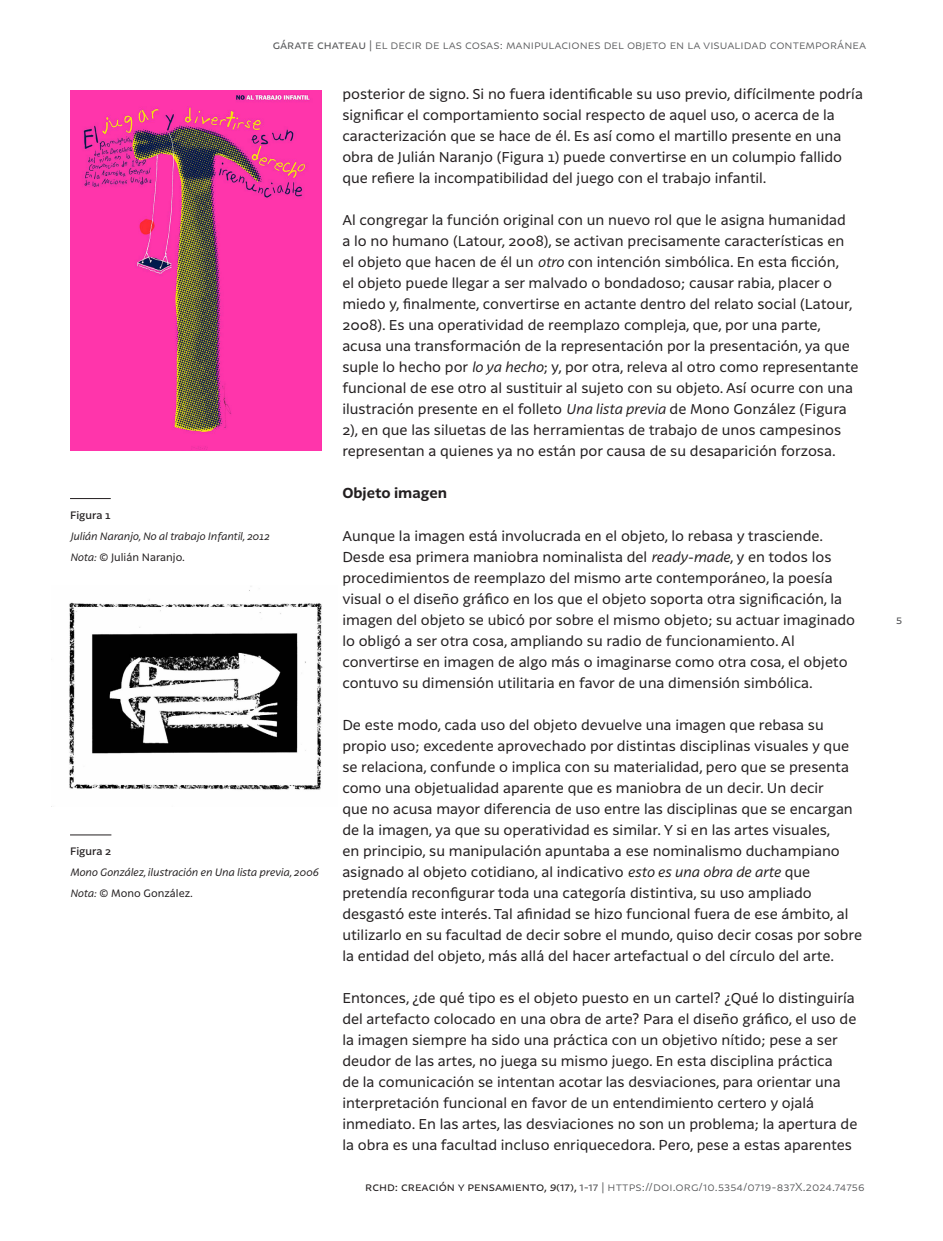
<style>
.page{position:relative;width:943px;height:1241px;background:#fff}
.page>*{position:absolute;margin:0;border:0;box-sizing:border-box;transform-origin:0 0}
.Texto{font:14px/21px "Latina";color:#231f20}
.Texto-2{font:700 14px "Latina";color:#231f20}
.t1{font:300 11.38px "Latina";color:#57585a}
.t2{font:11.38px "Latina";color:#57585a}
.Nota_al_margen{font:italic 10.5px/21px "Latina";color:#231f20}
.s1{font-weight:400}
.s2{font-weight:500;font-style:normal}
.s3{font-style:normal}
.s4{font-style:italic}
.s5{font-weight:400;color:#231f20}
.s6{font-weight:400;font-style:italic;color:#231f20}
</style>
<div class="page">
<hr style="left:70px;top:498px;width:41px;height:1px;background:#231f20">
<img style="left:70px;top:90px;width:251px;height:360px">
<img style="left:69px;top:586px;width:254px;height:204px">
<hr style="left:70px;top:834px;width:41px;height:1px;background:#231f20">
<p class="t1" style="left:273px;top:38px;width:595px"><span class="s1">gárate chateau |</span> el decir de las cosas: manipulaciones del objeto en la visualidad contemporánea</p>
<p class="Nota_al_margen" style="left:70px;top:504px;width:201px"><span class="s2">Figura 1<br></span>Julián Naranjo, No al trabajo Infantil, 2012<br>Nota: <span class="s3">© Julián Naranjo.</span></p>
<p class="Nota_al_margen" style="left:70px;top:840px;width:250px"><span class="s2">Figura 2<br></span>Mono González, ilustración en Una lista previa, 2006<br>Nota: <span class="s3">© Mono González.</span></p>
<p class="Texto" style="left:342px;top:84px;width:522px">posterior de signo. Si no fuera identificable su uso previo, difícilmente podría significar el comportamiento social respecto de aquel uso, o acerca de la caracterización que se hace de él. Es así como el martillo presente en una obra de Julián Naranjo (Figura 1) puede convertirse en un columpio fallido que refiere la incompatibilidad del juego con el trabajo infantil.</p>
<p class="Texto" style="left:342px;top:210px;width:517px">Al congregar la función original con un nuevo rol que le asigna humanidad<br>a lo no humano (Latour, 2008), se activan precisamente características en el objeto que hacen de él un <span class="s4">otro</span> con intención simbólica. En esta ficción,<br>el objeto puede llegar a ser malvado o bondadoso; causar rabia, placer o miedo y, finalmente, convertirse en actante dentro del relato social (Latour, 2008). Es una operatividad de reemplazo compleja, que, por una parte, acusa una transformación de la representación por la presentación, ya que suple lo hecho por <span class="s4">lo ya hecho</span>; y, por otra, releva al otro como representante funcional de ese otro al sustituir al sujeto con su objeto. Así ocurre con una ilustración presente en el folleto <span class="s4">Una lista previa</span> de Mono González (Figura 2), en que las siluetas de las herramientas de trabajo de unos campesinos representan a quienes ya no están por causa de su desaparición forzosa.</p>
<p class="Texto-2" style="left:342px;top:485px;width:106px">Objeto imagen</p>
<p class="Texto" style="left:342px;top:525px;width:514px">Aunque la imagen está involucrada en el objeto, lo rebasa y trasciende.<br>Desde esa primera maniobra nominalista del <span class="s4">ready-made</span>, y en todos los procedimientos de reemplazo del mismo arte contemporáneo, la poesía visual o el diseño gráfico en los que el objeto soporta otra significación, la imagen del objeto se ubicó por sobre el mismo objeto; su actuar imaginado lo obligó a ser otra cosa, ampliando su radio de funcionamiento. Al convertirse en imagen de algo más o imaginarse como otra cosa, el objeto contuvo su dimensión utilitaria en favor de una dimensión simbólica.</p>
<p class="Texto" style="left:342px;top:714px;width:521px">De este modo, cada uso del objeto devuelve una imagen que rebasa su propio uso; excedente aprovechado por distintas disciplinas visuales y que se relaciona, confunde o implica con su materialidad, pero que se presenta como una objetualidad aparente que es maniobra de un decir. Un decir<br>que no acusa mayor diferencia de uso entre las disciplinas que se encargan de la imagen, ya que su operatividad es similar. Y si en las artes visuales,<br>en principio, su manipulación apuntaba a ese nominalismo duchampiano asignado al objeto cotidiano, al indicativo <span class="s4">esto es una obra de arte</span> que pretendía reconfigurar toda una categoría distintiva, su uso ampliado desgastó este interés. Tal afinidad se hizo funcional fuera de ese ámbito, al utilizarlo en su facultad de decir sobre el mundo, quiso decir cosas por sobre la entidad del objeto, más allá del hacer artefactual o del círculo del arte.</p>
<p class="Texto" style="left:342px;top:987px;width:516px">Entonces, ¿de qué tipo es el objeto puesto en un cartel? ¿Qué lo distinguiría del artefacto colocado en una obra de arte? Para el diseño gráfico, el uso de la imagen siempre ha sido una práctica con un objetivo nítido; pese a ser deudor de las artes, no juega su mismo juego. En esta disciplina práctica<br>de la comunicación se intentan acotar las desviaciones, para orientar una interpretación funcional en favor de un entendimiento certero y ojalá inmediato. En las artes, las desviaciones no son un problema; la apertura de la obra es una facultad incluso enriquecedora. Pero, pese a estas aparentes</p>
<p class="t1" style="left:365px;top:1180px;width:501px"><span class="s5">rchd: creación y pensamiento,</span> <span class="s6">9</span><span class="s5">(17),</span> <span class="s1">1-17 |</span> https://doi.org/10.5354/0719-837X.2024.74756</p>
<p class="t2" style="left:896px;top:614px;width:8px">5</p>
</div>
